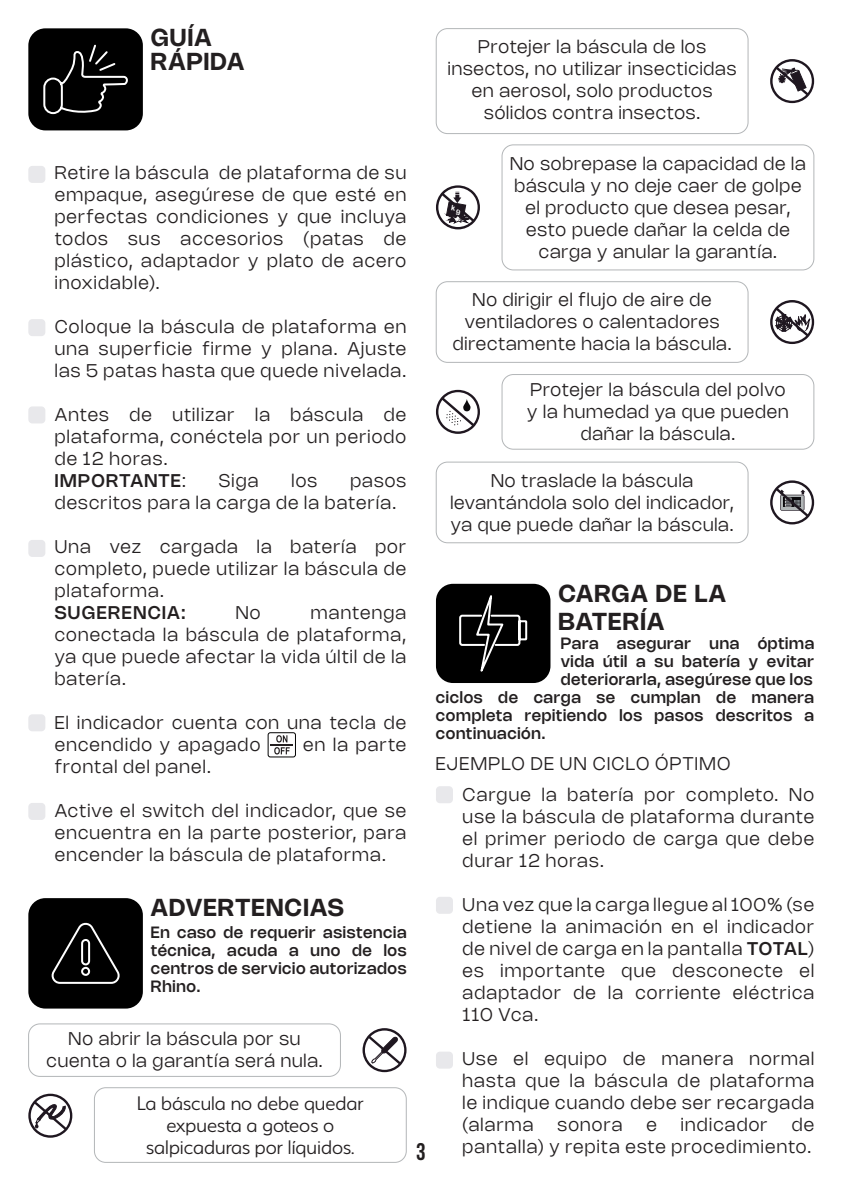
<style>
.page{position:relative;width:842px;height:1191px;background:#fff}
.page>*{position:absolute;margin:0;border:0;box-sizing:border-box;transform-origin:0 0}
.t1{font:600 24px/28px "Nohemi";letter-spacing:.05em;color:#231f20}
.t2{font:24px "Bebas Neue";color:#231f20}
.t3{font:300 22px/22px "Serenity";color:#231f20;text-align:center}
.t4{font:300 18px/22px "Nohemi";letter-spacing:.05em;color:#231f20;text-align:justify}
.t5{font:300 18px/22px "Nohemi";letter-spacing:.07em;color:#231f20}
.t6{font:300 18px "Nohemi";letter-spacing:.075em;color:#231f20}
.t7{font:500 18px "Nohemi";letter-spacing:.075em;color:#231f20}
.t8{font:500 16px/18px "Nohemi";letter-spacing:.045em;color:#231f20;text-align:justify}
.s1{font-weight:300}
.s2{font-weight:500}
</style>
<div class="page">
<div style="left:436px;top:584px;width:114px;height:99px;background:#000;border-radius:17px"></div>
<svg style="left:459px;top:595px;width:69px;height:77px"></svg>
<div style="left:436px;top:786px;width:17px;height:17px;background:#e8e8eb;border-radius:4px"></div>
<div style="left:436px;top:896px;width:17px;height:17px;background:#e8e8eb;border-radius:4px"></div>
<div style="left:436px;top:1051px;width:17px;height:17px;background:#e8e8eb;border-radius:4px"></div>
<div style="left:28px;top:28px;width:115px;height:102px;background:#000;border-radius:17px"></div>
<svg style="left:43px;top:44px;width:85px;height:71px"></svg>
<div style="left:28px;top:166px;width:17px;height:17px;background:#e8e8eb;border-radius:4px"></div>
<div style="left:28px;top:319px;width:17px;height:17px;background:#e8e8eb;border-radius:4px"></div>
<div style="left:28px;top:406px;width:17px;height:17px;background:#e8e8eb;border-radius:4px"></div>
<div style="left:28px;top:540px;width:17px;height:17px;background:#e8e8eb;border-radius:4px"></div>
<div style="left:28px;top:714px;width:17px;height:17px;background:#e8e8eb;border-radius:4px"></div>
<div style="left:28px;top:803px;width:17px;height:17px;background:#e8e8eb;border-radius:4px"></div>
<svg style="left:267px;top:732px;width:29px;height:26px"></svg>
<div style="left:28px;top:898px;width:115px;height:110px;background:#000;border-radius:17px"></div>
<svg style="left:51px;top:922px;width:69px;height:62px"></svg>
<svg style="left:362px;top:1028px;width:44px;height:44px"></svg>
<div style="left:28px;top:1023px;width:313px;height:53px;border:1px solid #b3b6b8;border-radius:11px"></div>
<div style="left:94px;top:1087px;width:312px;height:75px;border:1px solid #b3b6b8;border-radius:11px"></div>
<svg style="left:28px;top:1093px;width:44px;height:44px"></svg>
<div style="left:502px;top:145px;width:312px;height:125px;border:1px solid #b3b6b8;border-radius:11px"></div>
<div style="left:436px;top:28px;width:312px;height:106px;border:1px solid #b3b6b8;border-radius:11px"></div>
<div style="left:436px;top:281px;width:312px;height:81px;border:1px solid #b3b6b8;border-radius:11px"></div>
<div style="left:436px;top:462px;width:312px;height:81px;border:1px solid #b3b6b8;border-radius:11px"></div>
<svg style="left:770px;top:59px;width:44px;height:44px"></svg>
<div style="left:502px;top:374px;width:312px;height:75px;border:1px solid #b3b6b8;border-radius:11px"></div>
<svg style="left:770px;top:300px;width:44px;height:44px"></svg>
<svg style="left:436px;top:390px;width:44px;height:44px"></svg>
<svg style="left:770px;top:480px;width:44px;height:44px"></svg>
<svg style="left:436px;top:185px;width:44px;height:44px"></svg>
<p class="t1" style="left:151px;top:25px;width:62px">GUÍA</p>
<p class="t1" style="left:151px;top:49px;width:95px">RÁPIDA</p>
<p class="t4" style="left:448px;top:37px;width:290px;text-align:center">Protejer la báscula de los insectos, no utilizar insecticidas en aerosol, solo productos sólidos contra insectos.</p>
<p class="t4" style="left:55px;top:162px;width:353px">Retire la báscula de plataforma de su empaque, asegúrese de que esté en perfectas condiciones y que incluya todos sus accesorios (patas de plástico, adaptador y plato de acero inoxidable).</p>
<p class="t4" style="left:55px;top:316px;width:353px">Coloque la báscula de plataforma en una superficie firme y plana. Ajuste las 5 patas hasta que quede nivelada.</p>
<p class="t4" style="left:55px;top:404px;width:353px">Antes de utilizar la báscula de plataforma, conéctela por un periodo de 12 horas.</p>
<p class="t7" style="left:55px;top:472px;width:132px">IMPORTANTE<span class="s1">:</span></p>
<p class="t4" style="left:219px;top:470px;width:41px">Siga</p>
<p class="t4" style="left:292px;top:470px;width:27px">los</p>
<p class="t4" style="left:55px;top:470px;width:353px;text-indent:296px">pasos descritos para la carga de la batería.</p>
<p class="t4" style="left:55px;top:536px;width:353px">Una vez cargada la batería por completo, puede utilizar la báscula de plataforma.</p>
<p class="t7" style="left:55px;top:604px;width:132px">SUGERENCIA:</p>
<p class="t4" style="left:236px;top:602px;width:26px">No</p>
<p class="t4" style="left:55px;top:602px;width:353px;text-indent:256px">mantenga conectada la báscula de plataforma, ya que puede afectar la vida últil de la batería.</p>
<p class="t5" style="left:55px;top:712px;width:353px">El indicador cuenta con una tecla de encendido y apagado</p>
<p class="t5" style="left:303px;top:734px;width:105px">en la parte</p>
<p class="t5" style="left:55px;top:756px;width:158px">frontal del panel.</p>
<p class="t4" style="left:55px;top:800px;width:353px">Active el switch del indicador, que se encuentra en la parte posterior, para encender la báscula de plataforma.</p>
<p class="t1" style="left:151px;top:894px;width:195px">ADVERTENCIAS</p>
<p class="t8" style="left:151px;top:924px;width:257px">En caso de requerir asistencia técnica, acuda a uno de los centros de servicio autorizados Rhino.</p>
<p class="t4" style="left:47px;top:1029px;width:277px;text-align:center">No abrir la báscula por su cuenta o la garantía será nula.</p>
<p class="t3" style="left:137px;top:1091px;width:228px">La báscula no debe quedar expuesta a goteos o salpicaduras por líquidos.</p>
<p class="t2" style="left:416px;top:1138px;width:11px">3</p>
<p class="t4" style="left:510px;top:153px;width:297px;text-align:center">No sobrepase la capacidad de la báscula y no deje caer de golpe el producto que desea pesar, esto puede dañar la celda de carga y anular la garantía.</p>
<p class="t4" style="left:453px;top:290px;width:280px;text-align:center">No dirigir el flujo de aire de ventiladores o calentadores directamente hacia la báscula.</p>
<p class="t4" style="left:527px;top:379px;width:263px;text-align:center">Protejer la báscula del polvo y la humedad ya que pueden dañar la báscula.</p>
<p class="t4" style="left:450px;top:470px;width:285px;text-align:center">No traslade la báscula levantándola solo del indicador, ya que puede dañar la báscula.</p>
<p class="t1" style="left:558px;top:580px;width:169px">CARGA DE LA<br>BATERÍA</p>
<p class="t8" style="left:561px;top:635px;width:255px">Para asegurar una óptima vida útil a su batería y evitar deteriorarla, asegúrese que los</p>
<p class="t8" style="left:436px;top:689px;width:380px">ciclos de carga se cumplan de manera completa repitiendo los pasos descritos a continuación.</p>
<p class="t6" style="left:436px;top:755px;width:296px">EJEMPLO DE UN CICLO ÓPTIMO</p>
<p class="t4" style="left:463px;top:784px;width:353px">Cargue la batería por completo. No use la báscula de plataforma durante el primer periodo de carga que debe durar 12 horas.</p>
<p class="t4" style="left:463px;top:894px;width:353px">Una vez que la carga llegue al 100% (se detiene la animación en el indicador de nivel de carga en la pantalla <span class="s2">TOTAL</span>) es importante que desconecte el adaptador de la corriente eléctrica 110 Vca.</p>
<p class="t4" style="left:463px;top:1048px;width:353px">Use el equipo de manera normal hasta que la báscula de plataforma le indique cuando debe ser recargada (alarma</p>
<p class="t4" style="left:463px;top:1114px;width:353px;text-align:right">de<br>pantalla) y repita este procedimiento.</p>
<p class="t4" style="left:558px;top:1114px;width:66px">sonora</p>
<p class="t4" style="left:646px;top:1114px;width:12px">e</p>
<p class="t5" style="left:681px;top:1114px;width:88px">indicador</p>
</div>
